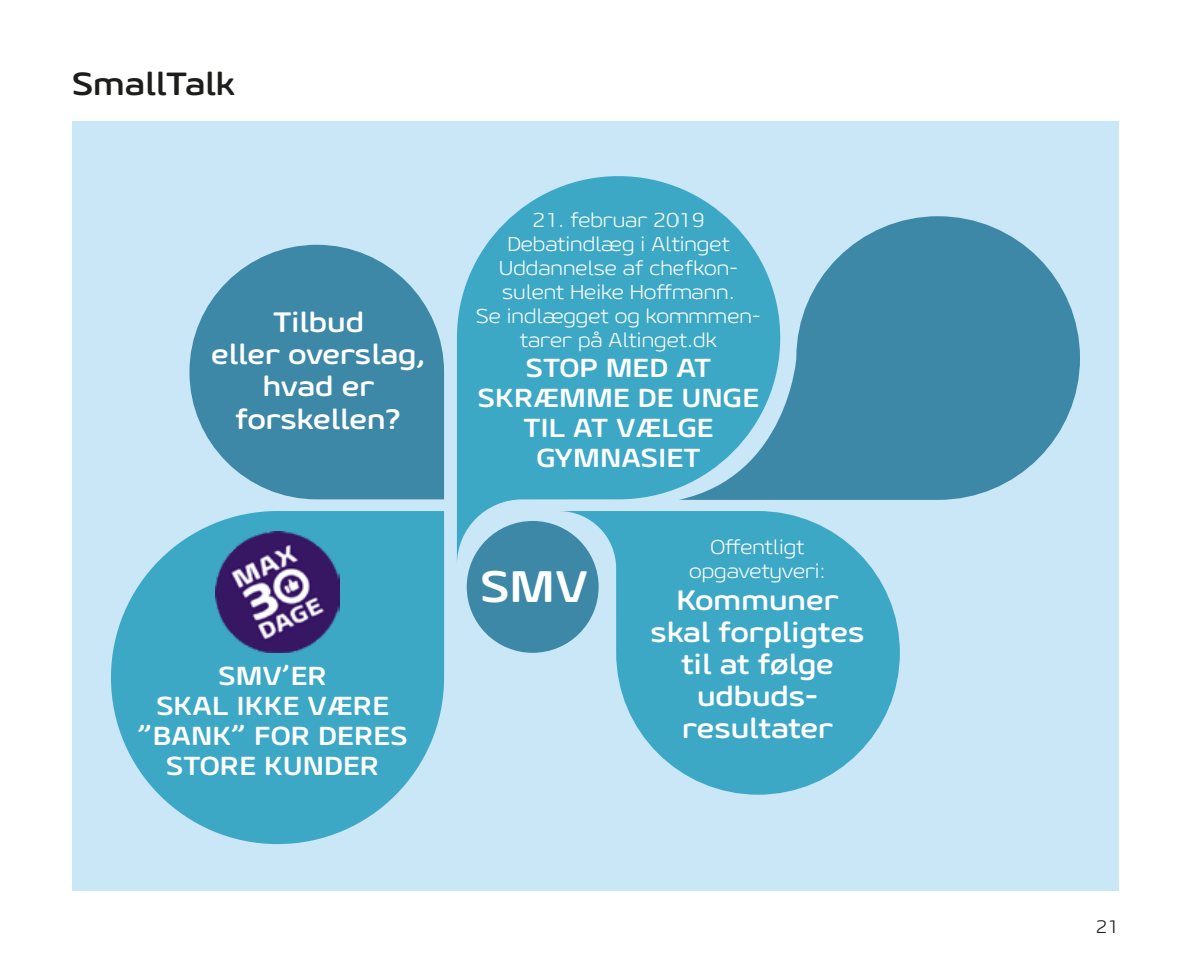
<style>
.page{position:relative;width:1191px;height:964px;background:#fff}
.page>*{position:absolute;margin:0;border:0;box-sizing:border-box;transform-origin:0 0}
.t1{font:700 44px "Geon Soft Expanded";color:#fff}
.t2{font:700 32px "Geon Soft Expanded";color:#1d1d1b}
.t3{font:700 28px/32px "Geon Soft Expanded";color:#fff;text-align:center}
.t4{font:700 26px/30px "Geon Soft Expanded";color:#fff;text-align:center}
.t5{font:300 20px/24px "Geon Soft Expanded";color:#fff;text-align:center}
.t6{font:300 18px "Geon Soft Expanded";color:#1d1d1b}
</style>
<div class="page">
<div style="left:72px;top:121px;width:1047px;height:769px;background:#c9e7f7"></div>
<svg style="left:189px;top:245px;width:255px;height:254px;fill:#3c88a6"></svg>
<svg style="left:457px;top:176px;width:268px;height:387px;background:#50b1cd"></svg>
<svg style="left:111px;top:511px;width:333px;height:333px;fill:#3ca8c6"></svg>
<svg style="left:559px;top:511px;width:341px;height:284px;fill:#3ca8c6"></svg>
<svg style="left:678px;top:216px;width:402px;height:284px;fill:#3c88a6"></svg>
<div style="left:467px;top:521px;width:131px;height:132px;background:#3c88a6;border-radius:50%"></div>
<img style="left:216px;top:531px;width:123px;height:122px">
<h2 class="t2" style="left:72px;top:63px;width:165px">SmallTalk</h2>
<h3 class="t3" style="left:211px;top:306px;width:216px">Tilbud<br>eller overslag, hvad er forskellen?</h3>
<h3 class="t4" style="left:138px;top:660px;width:271px">SMV’ER<br>SKAL IKKE VÆRE ”BANK” FOR DERES<br>STORE KUNDER</h3>
<p class="t5" style="left:476px;top:208px;width:286px">21. februar 2019<br>Debatindlæg i Altinget<br>Uddannelse af chefkon&shy;sulent Heike Hoffmann.<br>Se indlægget og kommmen&shy;tarer på Altinget.dk</p>
<h3 class="t4" style="left:478px;top:352px;width:283px">STOP MED AT<br>SKRÆMME DE UNGE<br>TIL AT VÆLGE<br>GYMNASIET</h3>
<h1 class="t1" style="left:480px;top:558px;width:109px">SMV</h1>
<p class="t5" style="left:689px;top:535px;width:138px">Offentligt opgavetyveri:</p>
<h3 class="t3" style="left:650px;top:583px;width:215px">Kommuner skal forpligtes til at følge udbuds&shy;resultater</h3>
<p class="t6" style="left:1095px;top:915px;width:25px">21</p>
</div>
